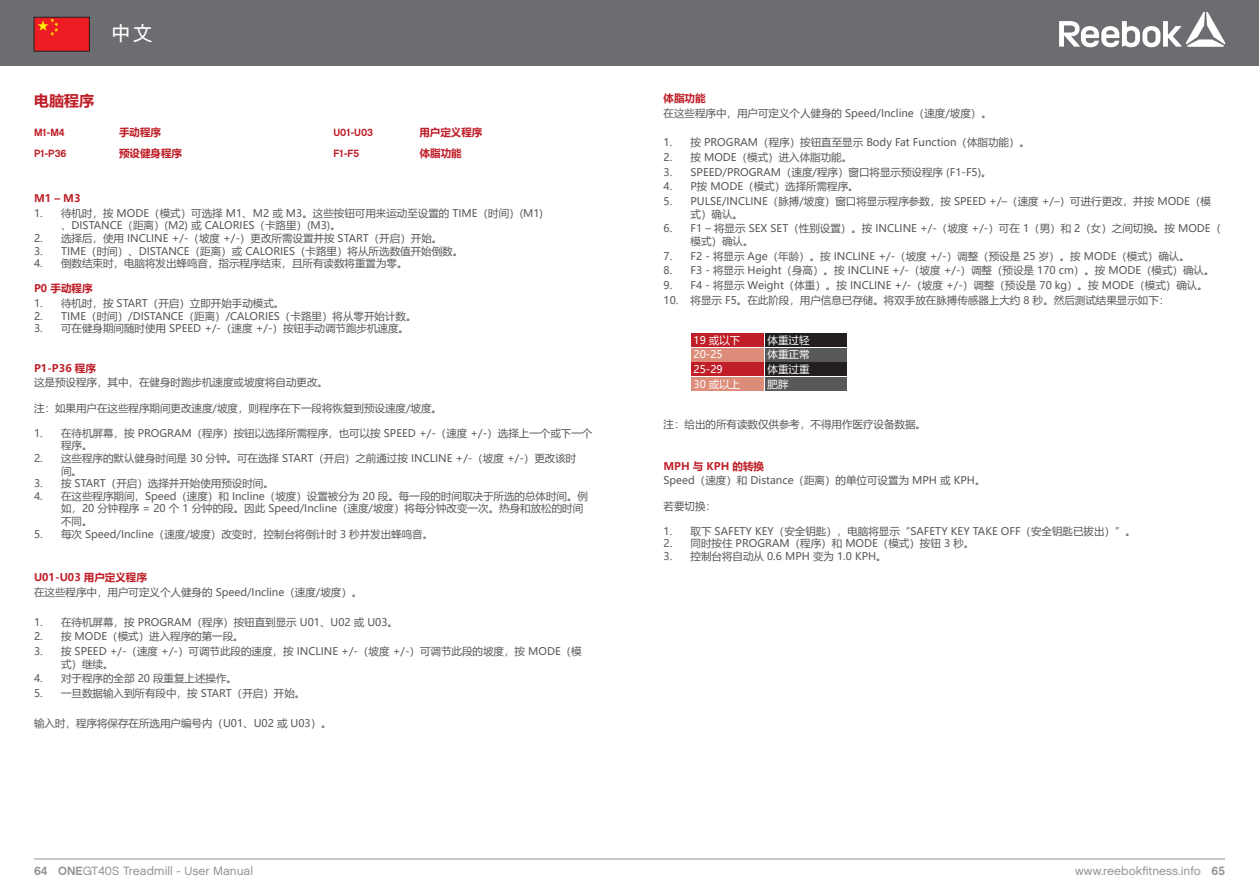
<style>
.page{position:relative;width:1259px;height:893px;background:#fff}
.page>*{position:absolute;margin:0;border:0;box-sizing:border-box;transform-origin:0 0}
.t1{font:21px "Arial Unicode MS";color:#fff}
.t2{font:700 15px "Microsoft Ya Hei";color:#bf1e28}
.t3{font:12px "Reefont";color:#939598}
.t4{font:10.5px/12.6px "Microsoft Ya Hei";color:#57585a}
.t5{font:700 10.5px "Microsoft Ya Hei";color:#bf1e28}
.t6{font:10.5px "Microsoft Ya Hei";color:#fff}
.t7{font:700 10.5px "Reefont";color:#bf1e28}
.s1{font-weight:700}
</style>
<div class="page">
<div style="left:0;top:0;width:1259px;height:66px;background:#6c6d70"></div>
<hr style="left:34px;top:859px;width:1191px;height:1px;background:#939598">
<svg style="left:1059px;top:12px;width:166px;height:35px"></svg>
<div style="left:34px;top:17px;width:55px;height:34px;background:#ee1d23"></div>
<div style="left:34px;top:17px;width:55px;height:34px;border:1px solid #231f20"></div>
<svg style="left:37px;top:18px;width:21px;height:18px"></svg>
<div style="left:765px;top:377px;width:82px;height:14px;background:#57585a"></div>
<div style="left:765px;top:363px;width:82px;height:13px;background:#231f20"></div>
<div style="left:765px;top:348px;width:82px;height:13px;background:#57585a"></div>
<div style="left:765px;top:333px;width:82px;height:14px;background:#231f20"></div>
<div style="left:691px;top:377px;width:73px;height:14px;background:#dc8c78"></div>
<div style="left:691px;top:363px;width:73px;height:13px;background:#bf1e28"></div>
<div style="left:691px;top:348px;width:73px;height:13px;background:#dc8c78"></div>
<div style="left:691px;top:333px;width:73px;height:14px;background:#bf1e28"></div>
<p class="t1" style="left:111px;top:19px;width:44px">中文</p>
<p class="t2" style="left:34px;top:90px;width:61px">电脑程序</p>
<p class="t7" style="left:34px;top:125px;width:32px">M1-M4</p>
<p class="t7" style="left:34px;top:146px;width:34px">P1-P36</p>
<p class="t5" style="left:119px;top:125px;width:43px">手动程序</p>
<p class="t5" style="left:119px;top:146px;width:64px">预设健身程序</p>
<p class="t7" style="left:333px;top:125px;width:41px">U01-U03</p>
<p class="t7" style="left:333px;top:146px;width:27px">F1-F5</p>
<p class="t5" style="left:419px;top:125px;width:64px">用户定义程序</p>
<p class="t5" style="left:420px;top:145px;width:43px">体脂功能</p>
<p class="t5" style="left:34px;top:191px;width:48px">M1 – M3</p>
<p class="t4" style="left:61px;top:206px;width:483px;text-indent:-27px">1. 待机时，按 MODE（模式）可选择 M1、M2 或 M3。这些按钮可用来运动至设置的 TIME（时间）(M1)、DISTANCE（距离）(M2) 或 CALORIES（卡路里）(M3)。</p>
<p class="t4" style="left:34px;top:232px;width:410px">2. 选择后，使用 INCLINE +/-（坡度 +/-）更改所需设置并按 START（开启）开始。</p>
<p class="t4" style="left:34px;top:244px;width:431px">3. TIME（时间）、DISTANCE（距离）或 CALORIES（卡路里）将从所选数值开始倒数。</p>
<p class="t4" style="left:34px;top:257px;width:375px">4. 倒数结束时，电脑将发出蜂鸣音，指示程序结束，且所有读数将重置为零。</p>
<p class="t5" style="left:34px;top:281px;width:60px">P0 手动程序</p>
<p class="t4" style="left:34px;top:297px;width:252px">1. 待机时，按 START（开启）立即开始手动模式。</p>
<p class="t4" style="left:34px;top:309px;width:384px">2. TIME（时间）/DISTANCE（距离）/CALORIES（卡路里）将从零开始计数。</p>
<p class="t4" style="left:34px;top:322px;width:377px">3. 可在健身期间随时使用 SPEED +/-（速度 +/-）按钮手动调节跑步机速度。</p>
<p class="t5" style="left:34px;top:361px;width:63px">P1-P36 程序</p>
<p class="t4" style="left:34px;top:376px;width:295px">这是预设程序，其中，在健身时跑步机速度或坡度将自动更改。</p>
<p class="t4" style="left:34px;top:401px;width:409px">注：如果用户在这些程序期间更改速度/坡度，则程序在下一段将恢复到预设速度/坡度。</p>
<p class="t4" style="left:61px;top:426px;width:533px;text-indent:-27px">1. 在待机屏幕，按 PROGRAM（程序）按钮以选择所需程序，也可以按 SPEED +/-（速度 +/-）选择上一个或下一个程序。</p>
<p class="t4" style="left:61px;top:452px;width:517px;text-indent:-27px">2. 这些程序的默认健身时间是 30 分钟。可在选择 START（开启）之前通过按 INCLINE +/-（坡度 +/-）更改该时间。</p>
<p class="t4" style="left:34px;top:477px;width:241px">3. 按 START（开启）选择并开始使用预设时间。</p>
<p class="t4" style="left:61px;top:489px;width:528px;text-indent:-27px">4. 在这些程序期间，Speed（速度）和 Incline（坡度）设置被分为 20 段。每一段的时间取决于所选的总体时间。例如，20 分钟程序 = 20 个 1 分钟的段。因此 Speed/Incline（速度/坡度）将每分钟改变一次。热身和放松的时间不同。</p>
<p class="t4" style="left:34px;top:527px;width:401px">5. 每次 Speed/Incline（速度/坡度）改变时，控制台将倒计时 3 秒并发出蜂鸣音。</p>
<p class="t5" style="left:34px;top:570px;width:114px">U01-U03 用户定义程序</p>
<p class="t4" style="left:34px;top:586px;width:330px">在这些程序中，用户可定义个人健身的 Speed/Incline（速度/坡度）。</p>
<p class="t4" style="left:34px;top:615px;width:365px">1. 在待机屏幕，按 PROGRAM（程序）按钮直到显示 U01、U02 或 U03。</p>
<p class="t4" style="left:34px;top:630px;width:211px">2. 按 MODE（模式）进入程序的第一段。</p>
<p class="t4" style="left:61px;top:645px;width:522px;text-indent:-27px">3. 按 SPEED +/-（速度 +/-）可调节此段的速度，按 INCLINE +/-（坡度 +/-）可调节此段的坡度，按 MODE（模式）继续。</p>
<p class="t4" style="left:34px;top:672px;width:205px">4. 对于程序的全部 20 段重复上述操作。</p>
<p class="t4" style="left:34px;top:687px;width:273px">5. 一旦数据输入到所有段中，按 START（开启）开始。</p>
<p class="t4" style="left:34px;top:716px;width:299px">输入时，程序将保存在所选用户编号内（U01、U02 或 U03）。</p>
<p class="t5" style="left:663px;top:91px;width:43px">体脂功能</p>
<p class="t4" style="left:663px;top:106px;width:330px">在这些程序中，用户可定义个人健身的 Speed/Incline（速度/坡度）。</p>
<p class="t4" style="left:663px;top:136px;width:368px">1. 按 PROGRAM（程序）按钮直至显示 Body Fat Function（体脂功能）。</p>
<p class="t4" style="left:663px;top:150px;width:190px">2. 按 MODE（模式）进入体脂功能。</p>
<p class="t4" style="left:663px;top:165px;width:330px">3. SPEED/PROGRAM（速度/程序）窗口将显示预设程序 (F1-F5)。</p>
<p class="t4" style="left:663px;top:180px;width:197px">4. P按 MODE（模式）选择所需程序。</p>
<p class="t4" style="left:690px;top:195px;width:522px;text-indent:-27px">5. PULSE/INCLINE（脉搏/坡度）窗口将显示程序参数，按 SPEED +/–（速度 +/–）可进行更改，并按 MODE（模式）确认。</p>
<p class="t4" style="left:690px;top:222px;width:532px;text-indent:-27px">6. F1 – 将显示 SEX SET（性别设置）。按 INCLINE +/-（坡度 +/-）可在 1（男）和 2（女）之间切换。按 MODE（模式）确认。</p>
<p class="t4" style="left:663px;top:249px;width:528px">7. F2 - 将显示 Age（年龄）。按 INCLINE +/-（坡度 +/-）调整（预设是 25 岁）。按 MODE（模式）确认。</p>
<p class="t4" style="left:663px;top:264px;width:552px">8. F3 - 将显示 Height（身高）。按 INCLINE +/-（坡度 +/-）调整（预设是 170 cm）。按 MODE（模式）确认。</p>
<p class="t4" style="left:663px;top:279px;width:546px">9. F4 - 将显示 Weight（体重）。按 INCLINE +/-（坡度 +/-）调整（预设是 70 kg）。按 MODE（模式）确认。</p>
<p class="t4" style="left:663px;top:293px;width:507px">10. 将显示 F5。在此阶段，用户信息已存储。将双手放在脉搏传感器上大约 8 秒。然后测试结果显示如下：</p>
<p class="t6" style="left:693px;top:333px;width:48px">19 或以下</p>
<p class="t6" style="left:693px;top:348px;width:31px">20-25</p>
<p class="t6" style="left:693px;top:362px;width:31px">25-29</p>
<p class="t6" style="left:693px;top:377px;width:48px">30 或以上</p>
<p class="t6" style="left:767px;top:333px;width:44px">体重过轻</p>
<p class="t6" style="left:767px;top:348px;width:44px">体重正常</p>
<p class="t6" style="left:767px;top:362px;width:44px">体重过重</p>
<p class="t6" style="left:767px;top:377px;width:23px">肥胖</p>
<p class="t4" style="left:663px;top:418px;width:264px">注：给出的所有读数仅供参考，不得用作医疗设备数据。</p>
<p class="t5" style="left:663px;top:459px;width:102px">MPH 与 KPH 的转换</p>
<p class="t4" style="left:663px;top:474px;width:323px">Speed（速度）和 Distance（距离）的单位可设置为 MPH 或 KPH。</p>
<p class="t4" style="left:663px;top:499px;width:54px">若要切换：</p>
<p class="t4" style="left:663px;top:524px;width:474px">1. 取下 SAFETY KEY（安全钥匙），电脑将显示“SAFETY KEY TAKE OFF（安全钥匙已拔出）”。</p>
<p class="t4" style="left:663px;top:537px;width:312px">2. 同时按住 PROGRAM（程序）和 MODE（模式）按钮 3 秒。</p>
<p class="t4" style="left:663px;top:550px;width:225px">3. 控制台将自动从 0.6 MPH 变为 1.0 KPH。</p>
<p class="t3" style="left:34px;top:863px;width:221px"><span class="s1">64 ONE</span>GT40S Treadmill - User Manual</p>
<p class="t3" style="left:1075px;top:863px;width:151px">www.reebokfitness.info <span class="s1">65</span></p>
</div>
